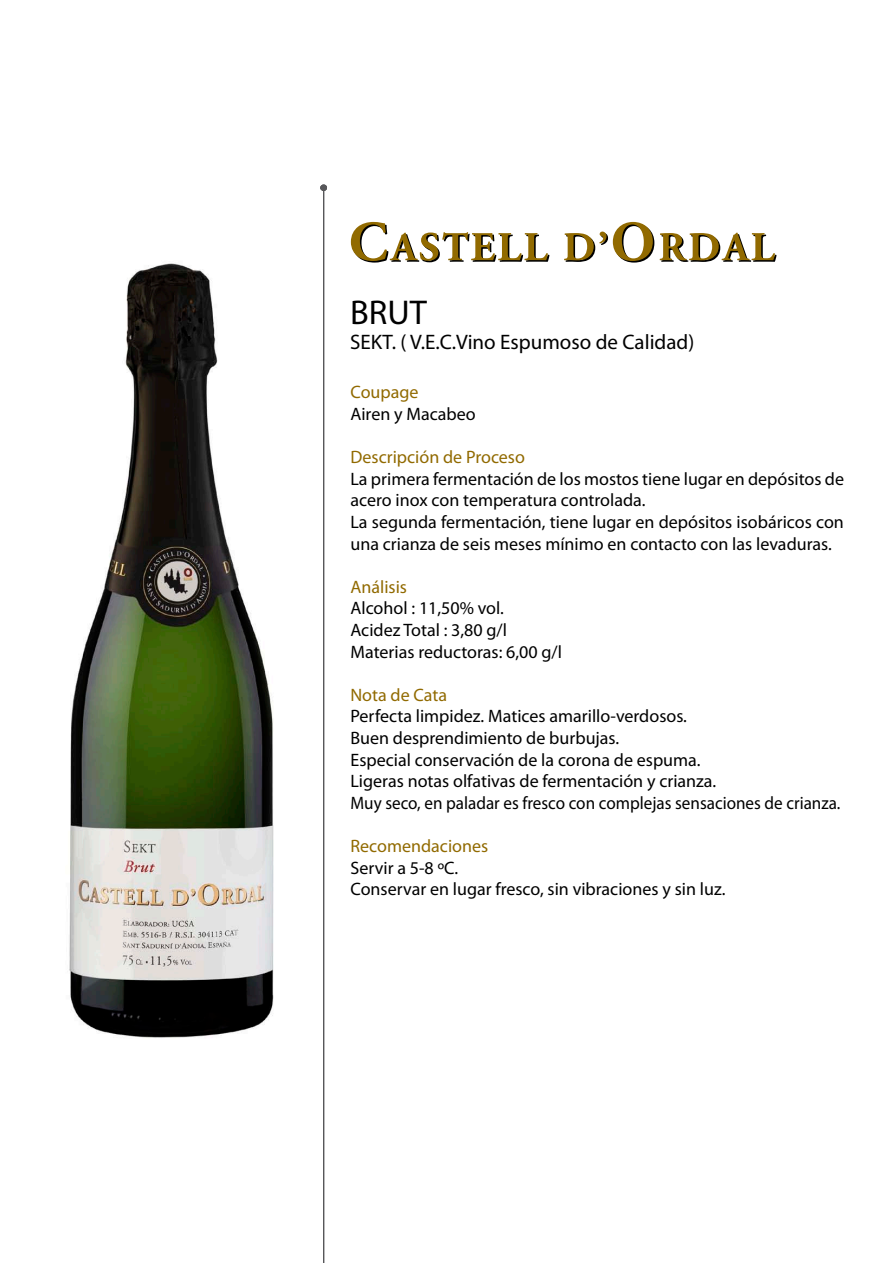
<style>
.page{position:relative;width:893px;height:1263px;background:#fff}
.page>*{position:absolute;margin:0;border:0;box-sizing:border-box;transform-origin:0 0}
.t1{font:34.5px "Myriad Pro";color:#000}
.t2{font:21px "Myriad Pro";color:#000}
.t3{font:18px/21.6px "Myriad Pro";color:#000}
.s1{color:#916a00}
</style>
<div class="page">
<svg style="left:351px;top:222px;width:198px;height:41px"></svg>
<svg style="left:564px;top:222px;width:90px;height:41px"></svg>
<svg style="left:660px;top:233px;width:116px;height:29px"></svg>
<img style="left:69px;top:200px;width:256px;height:861px">
<hr style="left:323px;top:190px;width:1px;height:1073px;background:#57575a">
<div style="left:320px;top:185px;width:7px;height:6px;background:#57575a;border:2px solid #57575a;border-radius:50%"></div>
<p class="t1" style="left:350px;top:291px;width:78px">BRUT</p>
<p class="t2" style="left:350px;top:329px;width:346px">SEKT. ( V.E.C.Vino Espumoso de Calidad)</p>
<p class="t3" style="left:350px;top:381px;width:127px"><span class="s1">Coupage<br></span>Airen y Macabeo</p>
<p class="t3" style="left:350px;top:446px;width:495px"><span class="s1">Descripción de Proceso<br></span>La primera fermentación de los mostos tiene lugar en depósitos de acero inox con temperatura controlada.<br>La segunda fermentación, tiene lugar en depósitos isobáricos con una crianza de seis meses mínimo en contacto con las levaduras.</p>
<p class="t3" style="left:350px;top:576px;width:213px"><span class="s1">Análisis<br></span>Alcohol : 11,50% vol.<br>Acidez Total : 3,80 g/l<br>Materias reductoras: 6,00 g/l</p>
<p class="t3" style="left:350px;top:684px;width:492px"><span class="s1">Nota de Cata<br></span>Perfecta limpidez. Matices amarillo-verdosos.<br>Buen desprendimiento de burbujas.<br>Especial conservación de la corona de espuma.<br>Ligeras notas olfativas de fermentación y crianza.<br>Muy seco, en paladar es fresco con complejas sensaciones de crianza.</p>
<p class="t3" style="left:350px;top:835px;width:376px"><span class="s1">Recomendaciones<br></span>Servir a 5-8 ºC.<br>Conservar en lugar fresco, sin vibraciones y sin luz.</p>
</div>
